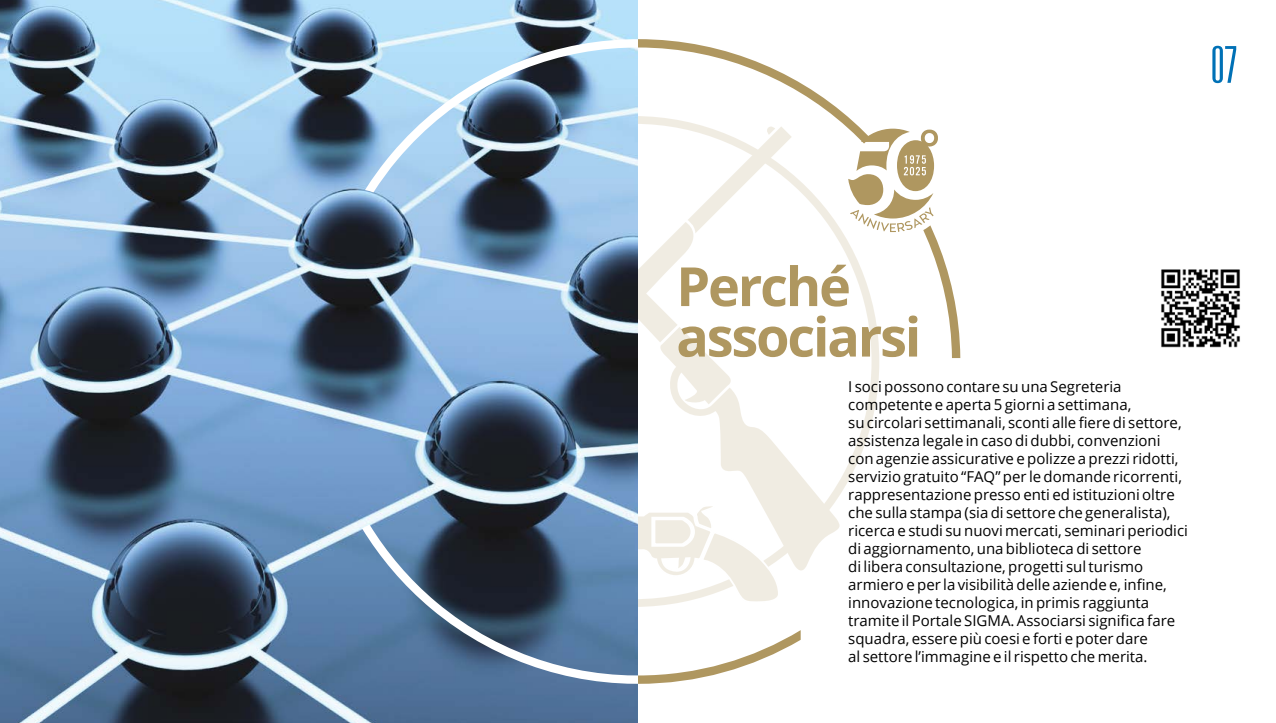
<style>
.page{position:relative;width:1276px;height:723px;background:#fff}
.page>*{position:absolute;margin:0;border:0;box-sizing:border-box;transform-origin:0 0}
.t1{font:700 54px/50.6px "Open Sans";letter-spacing:-.04em;color:#af9760}
.t2{font:300 ultra-condensed 50.85px "Univers";color:#0071b6}
.t3{font:15px/18px "Open Sans";color:#000}
</style>
<div class="page">
<svg style="left:638px;top:39px;width:322px;height:645px"></svg>
<img style="left:0;top:0;width:638px;height:723px">
<svg style="left:362px;top:24px;width:276px;height:685px;background:#6b87a3"></svg>
<img style="left:1161px;top:269px;width:79px;height:79px">
<div style="left:848px;top:129px;width:102px;height:107px;background:#fff;border-radius:50%"></div>
<svg style="left:848px;top:129px;width:90px;height:103px"></svg>
<h2 class="t2" style="left:1210px;top:38px;width:29px">07</h2>
<h1 class="t1" style="left:676px;top:260px;width:246px">Perché associarsi</h1>
<p class="t3" style="left:848px;top:377px;width:341px">I soci possono contare su una Segreteria competente e aperta 5 giorni a settimana,<br>su circolari settimanali, sconti alle fiere di settore, assistenza legale in caso di dubbi, convenzioni con agenzie assicurative e polizze a prezzi ridotti, servizio gratuito “FAQ” per le domande ricorrenti, rappresentazione presso enti ed istituzioni oltre che sulla stampa (sia di settore che generalista), ricerca e studi su nuovi mercati, seminari periodici di aggiornamento, una biblioteca di settore<br>di libera consultazione, progetti sul turismo armiero e per la visibilità delle aziende e, infine, innovazione tecnologica, in primis raggiunta tramite il Portale SIGMA. Associarsi significa fare squadra, essere più coesi e forti e poter dare<br>al settore l’immagine e il rispetto che merita.</p>
</div>
